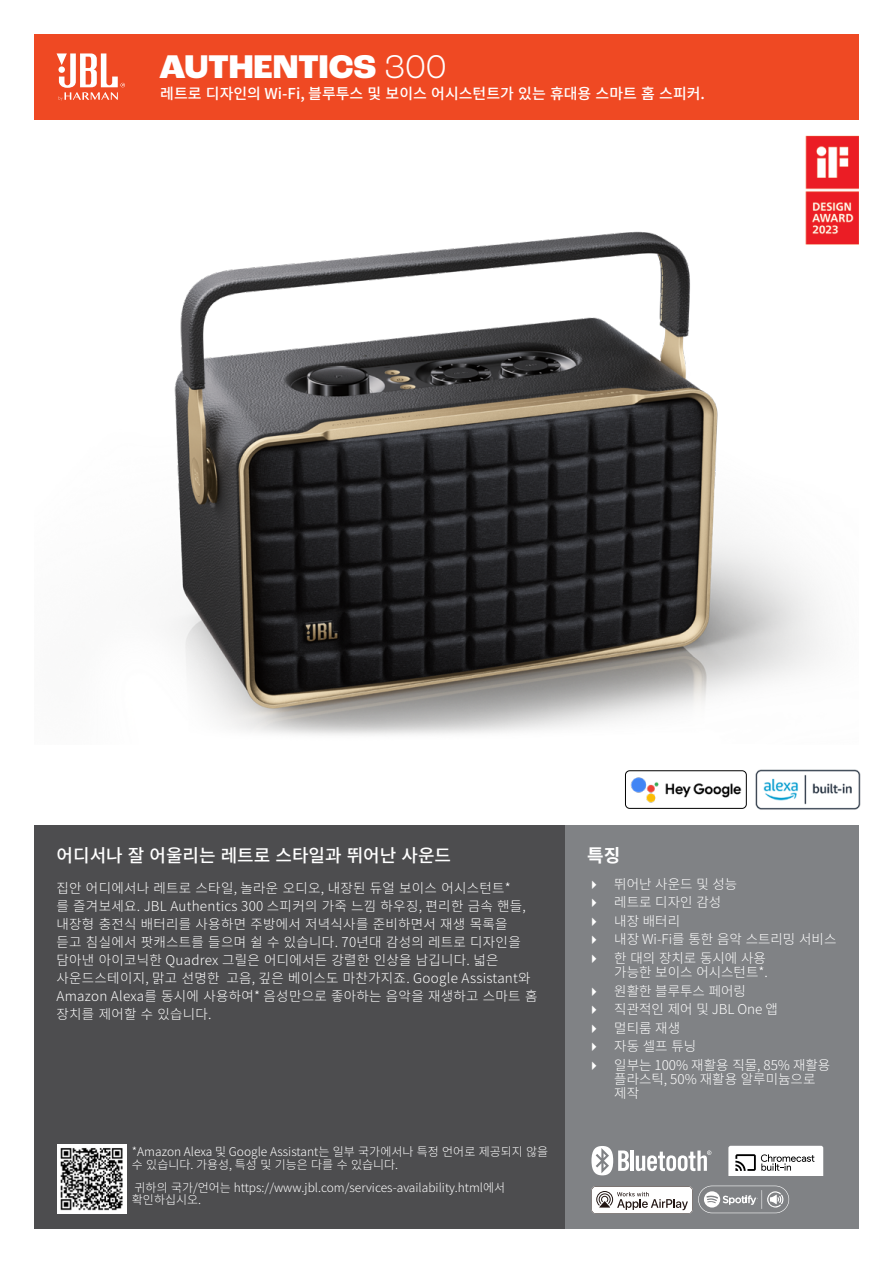
<style>
.page{position:relative;width:893px;height:1263px;background:#fff}
.page>*{position:absolute;margin:0;border:0;box-sizing:border-box;transform-origin:0 0}
.t1{font:800 34.5px "Roc Grotesk";color:#fff}
.t2{font:500 18px "Noto Sans CJ Kkr";color:#fff}
.t3{font:700 18px "Noto Sans CJ Kkr";color:#fff}
.t4{font:500 15px "Noto Sans CJ Kkr";color:#fff}
.t5{font:300 13.5px/18px "Noto Sans CJ Kkr";letter-spacing:.02em;color:#fff}
.t6{font:300 13.5px/18.5px "Noto Sans CJ Kkr";color:#fff}
.t7{font:300 12px/12.8px "Noto Sans CJ Kkr";color:#fff}
.s1{font-weight:300}
</style>
<div class="page">
<img style="left:627px;top:772px;width:118px;height:35px">
<img style="left:172px;top:185px;width:653px;height:550px">
<div style="left:565px;top:825px;width:294px;height:404px;background:#808285"></div>
<div style="left:34px;top:825px;width:531px;height:404px;background:#4d4d4f"></div>
<div style="left:34px;top:34px;width:825px;height:85px;background:#ef4923"></div>
<svg style="left:57px;top:53px;width:68px;height:48px"></svg>
<div style="left:625px;top:770px;width:122px;height:39px;border:1px solid #000;border-radius:4px"></div>
<img style="left:755px;top:769px;width:106px;height:41px">
<div style="left:57px;top:1144px;width:69px;height:69px;background:#fff"></div>
<img style="left:60px;top:1148px;width:63px;height:63px">
<img style="left:806px;top:135px;width:53px;height:111px">
<svg style="left:591px;top:1185px;width:199px;height:29px"></svg>
<svg style="left:728px;top:1146px;width:95px;height:29px;background:#e0e0e0"></svg>
<hr style="left:630px;top:1150px;width:4px;height:21px;background:#fff">
<svg style="left:636px;top:1150px;width:75px;height:21px"></svg>
<svg style="left:591px;top:1146px;width:38px;height:29px"></svg>
<h1 class="t1" style="left:159px;top:45px;width:289px">AUTHENTICS <span class="s1">300</span></h1>
<p class="t4" style="left:160px;top:85px;width:546px">레트로 디자인의 Wi-Fi, 블루투스 및 보이스 어시스턴트가 있는 휴대용 스마트 홈 스피커.</p>
<h2 class="t2" style="left:57px;top:845px;width:396px">어디서나 잘 어울리는 레트로 스타일과 뛰어난 사운드</h2>
<p class="t5" style="left:57px;top:879px;width:482px">집안 어디에서나 레트로 스타일, 놀라운 오디오, 내장된 듀얼 보이스 어시스턴트*<br>를 즐겨보세요. JBL Authentics 300 스피커의 가죽 느낌 하우징, 편리한 금속 핸들, 내장형 충전식 배터리를 사용하면 주방에서 저녁식사를 준비하면서 재생 목록을<br>듣고 침실에서 팟캐스트를 들으며 쉴 수 있습니다. 70년대 감성의 레트로 디자인을 담아낸 아이코닉한 Quadrex 그릴은 어디에서든 강렬한 인상을 남깁니다. 넓은 사운드스테이지, 맑고 선명한 고음, 깊은 베이스도 마찬가지죠. Google Assistant와 Amazon Alexa를 동시에 사용하여* 음성만으로 좋아하는 음악을 재생하고 스마트 홈 장치를 제어할 수 있습니다.</p>
<p class="t7" style="left:132px;top:1146px;width:418px">*Amazon Alexa 및 Google Assistant는 일부 국가에서나 특정 언어로 제공되지 않을 수 있습니다. 가용성, 특성 및 기능은 다를 수 있습니다.</p>
<p class="t7" style="left:132px;top:1181px;width:375px">귀하의 국가/언어는 https://www.jbl.com/services-availability.html에서 확인하십시오.</p>
<h2 class="t3" style="left:587px;top:845px;width:35px">특징</h2>
<p class="t6" style="left:614px;top:875px;width:224px">뛰어난 사운드 및 성능<br>레트로 디자인 감성<br>내장 배터리<br>내장 Wi-Fi를 통한 음악 스트리밍 서비스 한 대의 장치로 동시에 사용</p>
<p class="t6" style="left:614px;top:963px;width:218px">가능한 보이스 어시스턴트*.<br>원활한 블루투스 페어링<br>직관적인 제어 및 JBL One 앱<br>멀티룸 재생<br>자동 셀프 튜닝<br>일부는 100% 재활용 직물, 85% 재활용</p>
<p class="t6" style="left:614px;top:1072px;width:203px;line-height:14.2px">플라스틱, 50% 재활용 알루미늄으로 제작</p>
</div>
